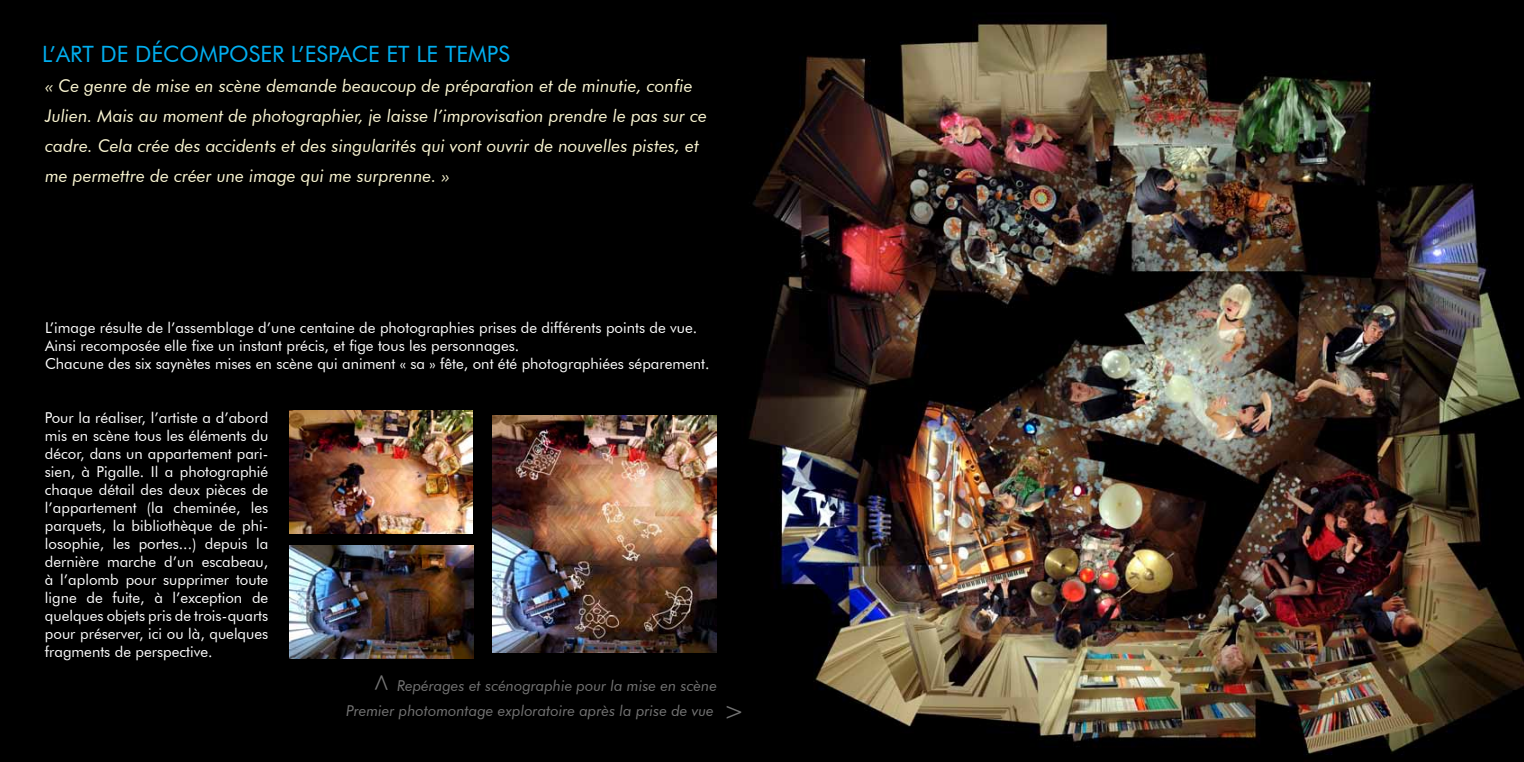
<style>
.page{position:relative;width:1524px;height:762px;background:#000}
.page>*{position:absolute;margin:0;border:0;box-sizing:border-box;transform-origin:0 0}
.t1{font:25px "Futura BT";color:#737373}
.t2{font:22.5px "Futura BT";color:#00aeef}
.t3{font:italic 17.5px/30px "Futura BT";color:#fbf6d2}
.t4{font:15px/18px "Futura BT";color:#fff;text-align:justify}
.t5{font:italic 15px "Futura BT";color:#737373}
</style>
<div class="page">
<img style="left:289px;top:410px;width:183px;height:124px">
<img style="left:289px;top:545px;width:185px;height:113px">
<img style="left:492px;top:416px;width:224px;height:236px">
<img style="left:749px;top:23px;width:775px;height:732px">
<h2 class="t2" style="left:42px;top:40px;width:469px">L’ART DE DÉCOMPOSER L’ESPACE ET LE TEMPS</h2>
<p class="t3" style="left:45px;top:70px;width:663px">« Ce genre de mise en scène demande beaucoup de préparation et de minutie, confie Julien. Mais au moment de photographier, je laisse l’improvisation prendre le pas sur ce cadre. Cela crée des accidents et des singularités qui vont ouvrir de nouvelles pistes, et me permettre de créer une image qui me surprenne. »</p>
<p class="t4" style="left:45px;top:318px;width:666px;text-align:left">L’image résulte de l’assemblage d’une centaine de photographies prises de différents points de vue.<br>Ainsi recomposée elle fixe un instant précis, et fige tous les personnages.<br>Chacune des six saynètes mises en scène qui animent « sa » fête, ont été photographiées séparement.</p>
<p class="t4" style="left:45px;top:408px;width:225px">Pour la réaliser, l’artiste a d’abord mis en scène tous les éléments du décor, dans un appartement pari&shy;sien, à Pigalle. Il a photographié chaque détail des deux pièces de l’appartement (la cheminée, les parquets, la bibliothèque de phi&shy;losophie, les portes...) depuis la dernière marche d’un escabeau, à l’aplomb pour supprimer toute ligne de fuite, à l’exception de quelques objets pris de trois-quarts pour préserver, ici ou là, quelques fragments de perspective.</p>
<p class="t5" style="left:397px;top:676px;width:321px">Repérages et scénographie pour la mise en scène</p>
<p class="t5" style="left:346px;top:702px;width:369px">Premier photomontage exploratoire après la prise de vue</p>
<h1 class="t1" style="left:744px;top:729px;width:22px;rotate:-180deg">&lt;</h1>
</div>
